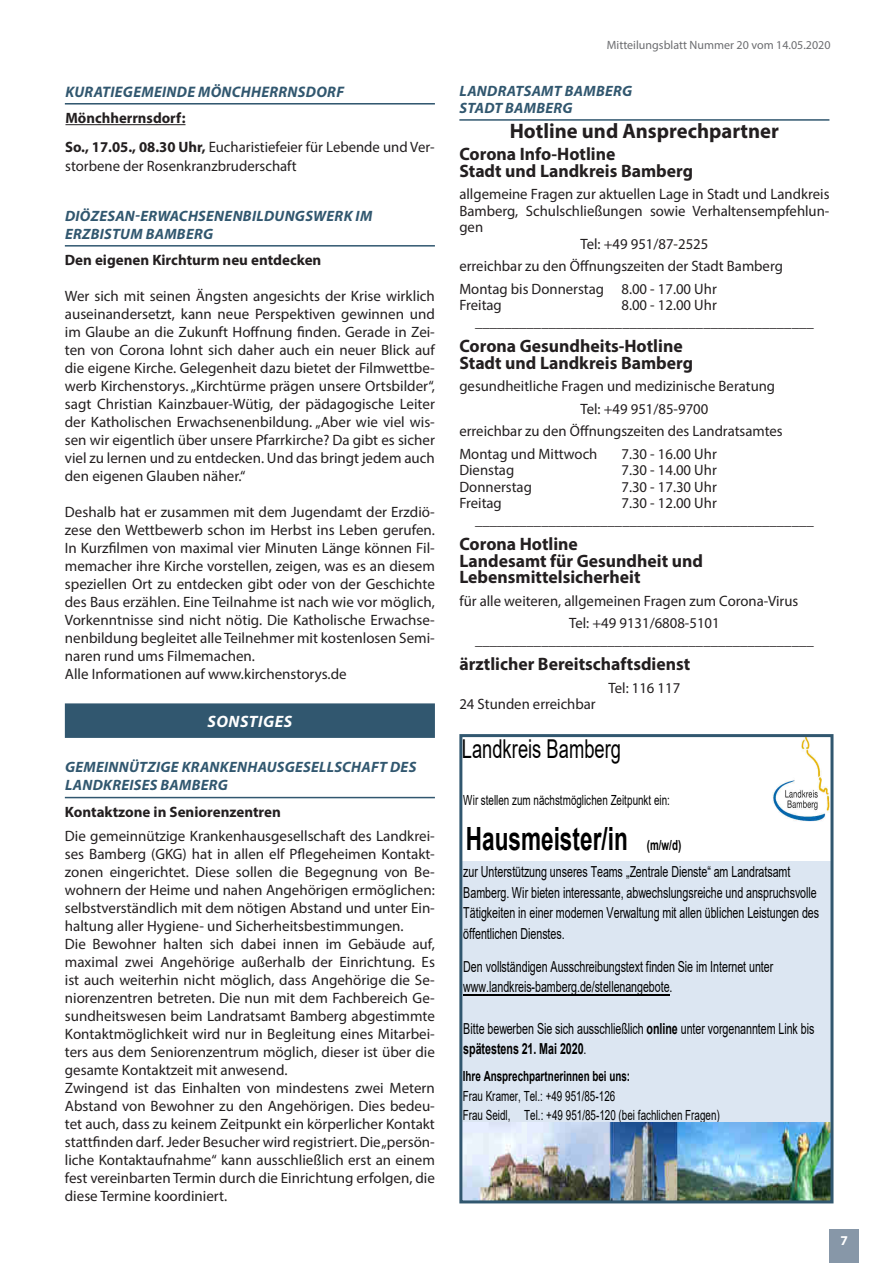
<style>
.page{position:relative;width:872px;height:1263px;background:#fff}
.page>*{position:absolute;margin:0;border:0;box-sizing:border-box;transform-origin:0 0}
.t1{font:700 31.95px "Arial";color:#000;scale:.7 1}
.t2{font:25.95px "Arial";color:#000;scale:.7 1}
.Fließtext{font:700 21px "Myriad Pro";color:#231f20}
.Fließtext-2{font:700 18px "Myriad Pro";color:#231f20}
.Rubrik{font:italic 700 16.5px "Myriad Pro";letter-spacing:.03em;color:#fff}
.Überschrift_H1{font:italic 700 15.3px "Myriad Pro";letter-spacing:.02em;color:#31576f}
.t3{font:15.15px/20.5px "Arial";color:#000;scale:.7 1}
.Überschrift_H2{font:15px/18px "Myriad Pro";color:#231f20;text-align:justify}
.Fließtext-3{font:15px/16.5px "Myriad Pro";color:#231f20}
.Überschrift_H1-2{font:italic 700 15px/18px "Myriad Pro";letter-spacing:.02em;color:#31576f}
.Überschrift_H2-2{font:700 15px "Myriad Pro";color:#231f20}
.Fließtext-4{font:700 15px "Myriad Pro";color:#231f20}
.t4{font:13.95px/19.2px "Arial";color:#000;scale:.7 1}
.t5{font:700 13.95px "Arial";color:#000;scale:.7 1}
.t6{font:700 13.5px "Myriad Pro";color:#fff}
.t7{font:12px "Myriad Pro";color:#6c6d70}
.s1{font-weight:700}
</style>
<div class="page">
<hr style="left:65px;top:103px;width:370px;height:2px;background:#31576f">
<hr style="left:65px;top:124px;width:120px;height:1px;background:#231f20">
<hr style="left:65px;top:245px;width:370px;height:2px;background:#31576f">
<div style="left:65px;top:703px;width:370px;height:35px;background:#31576f"></div>
<hr style="left:459px;top:119px;width:370px;height:2px;background:#31576f">
<svg style="left:463px;top:738px;width:366px;height:461px;fill:#dce6f2"></svg>
<div style="left:459px;top:734px;width:374px;height:469px;border:3px solid #31576f"></div>
<hr style="left:65px;top:797px;width:370px;height:1px;background:#31576f">
<div style="left:829px;top:1229px;width:30px;height:34px;background:#8797a8"></div>
<p class="Überschrift_H1" style="left:65px;top:81px;width:280px">KURATIEGEMEINDE MÖNCHHERRNSDORF</p>
<p class="Fließtext-4" style="left:65px;top:108px;width:121px">Mönchherrnsdorf:</p>
<p class="Fließtext-3" style="left:65px;top:137px;width:371px;line-height:19.5px"><span class="s1">So., 17.05., 08.30 Uhr,</span> Eucharistiefeier für Lebende und Ver&shy;storbene der Rosenkranzbruderschaft</p>
<p class="Überschrift_H1-2" style="left:65px;top:206px;width:309px">DIÖZESAN-ERWACHSENENBILDUNGSWERK IM<br>ERZBISTUM BAMBERG</p>
<p class="Überschrift_H2-2" style="left:65px;top:250px;width:258px">Den eigenen Kirchturm neu entdecken</p>
<p class="Überschrift_H2" style="left:65px;top:287px;width:371px">Wer sich mit seinen Ängsten angesichts der Krise wirklich auseinandersetzt, kann neue Perspektiven gewinnen und im Glaube an die Zukunft Hoffnung finden. Gerade in Zei&shy;ten von Corona lohnt sich daher auch ein neuer Blick auf die eigene Kirche. Gelegenheit dazu bietet der Filmwettbe&shy;werb Kirchenstorys. „Kirchtürme prägen unsere Ortsbilder“, sagt Christian Kainzbauer-Wütig, der pädagogische Leiter der Katholischen Erwachsenenbildung. „Aber wie viel wis&shy;sen wir eigentlich über unsere Pfarrkirche? Da gibt es sicher viel zu lernen und zu entdecken. Und das bringt jedem auch den eigenen Glauben näher.“</p>
<p class="Überschrift_H2" style="left:65px;top:503px;width:371px">Deshalb hat er zusammen mit dem Jugendamt der Erzdiö&shy;zese den Wettbewerb schon im Herbst ins Leben gerufen.<br>In Kurzfilmen von maximal vier Minuten Länge können Fil&shy;memacher ihre Kirche vorstellen, zeigen, was es an diesem speziellen Ort zu entdecken gibt oder von der Geschichte des Baus erzählen. Eine Teilnahme ist nach wie vor möglich, Vorkenntnisse sind nicht nötig. Die Katholische Erwachse&shy;nenbildung begleitet alle Teilnehmer mit kostenlosen Semi&shy;naren rund ums Filmemachen.</p>
<p class="Überschrift_H2" style="left:65px;top:665px;width:283px">Alle Informationen auf www.kirchenstorys.de</p>
<p class="Rubrik" style="left:208px;top:710px;width:86px">SONSTIGES</p>
<p class="Überschrift_H1-2" style="left:65px;top:758px;width:353px">GEMEINNÜTZIGE KRANKENHAUSGESELLSCHAFT DES<br>LANDKREISES BAMBERG</p>
<p class="Überschrift_H2-2" style="left:65px;top:802px;width:217px">Kontaktzone in Seniorenzentren</p>
<p class="Überschrift_H2" style="left:65px;top:827px;width:371px">Die gemeinnützige Krankenhausgesellschaft des Landkrei&shy;ses Bamberg (GKG) hat in allen elf Pflegeheimen Kontakt&shy;zonen eingerichtet. Diese sollen die Begegnung von Be&shy;wohnern der Heime und nahen Angehörigen ermöglichen: selbstverständlich mit dem nötigen Abstand und unter Ein&shy;haltung aller Hygiene- und Sicherheitsbestimmungen.</p>
<p class="Überschrift_H2" style="left:65px;top:935px;width:371px">Die Bewohner halten sich dabei innen im Gebäude auf, maximal zwei Angehörige außerhalb der Einrichtung. Es ist auch weiterhin nicht möglich, dass Angehörige die Se&shy;niorenzentren betreten. Die nun mit dem Fachbereich Ge&shy;sundheitswesen beim Landratsamt Bamberg abgestimmte Kontaktmöglichkeit wird nur in Begleitung eines Mitarbei&shy;ters aus dem Seniorenzentrum möglich, dieser ist über die gesamte Kontaktzeit mit anwesend.</p>
<p class="Überschrift_H2" style="left:65px;top:1079px;width:371px">Zwingend ist das Einhalten von mindestens zwei Metern Abstand von Bewohner zu den Angehörigen. Dies bedeu&shy;tet auch, dass zu keinem Zeitpunkt ein körperlicher Kontakt stattfinden darf. Jeder Besucher wird registriert. Die „persön&shy;liche Kontaktaufnahme“ kann ausschließlich erst an einem fest vereinbarten Termin durch die Einrichtung erfolgen, die diese Termine koordiniert.</p>
<p class="t7" style="left:607px;top:38px;width:225px">Mitteilungsblatt Nummer 20 vom 14.05.2020</p>
<p class="Überschrift_H1-2" style="left:459px;top:83px;width:174px;line-height:16.5px">LANDRATSAMT BAMBERG<br>STADT BAMBERG</p>
<p class="Fließtext" style="left:510px;top:117px;width:271px">Hotline und Ansprechpartner</p>
<p class="Fließtext-2" style="left:459px;top:142px;width:157px">Corona Info-Hotline</p>
<p class="Fließtext-2" style="left:459px;top:159px;width:235px">Stadt und Landkreis Bamberg</p>
<p class="Fließtext-3" style="left:459px;top:186px;width:371px;text-align:justify">allgemeine Fragen zur aktuellen Lage in Stadt und Landkreis Bamberg, Schulschließungen sowie Verhaltensempfehlun&shy;gen</p>
<p class="Fließtext-3" style="left:580px;top:235px;width:129px">Tel: +49 951/87-2525</p>
<p class="Fließtext-3" style="left:459px;top:258px;width:325px">erreichbar zu den Öffnungszeiten der Stadt Bamberg</p>
<p class="Fließtext-3" style="left:459px;top:280px;width:259px">Montag bis Donnerstag 8.00 - 17.00 Uhr</p>
<p class="Fließtext-3" style="left:459px;top:297px;width:44px">Freitag</p>
<p class="Fließtext-3" style="left:621px;top:297px;width:97px">8.00 - 12.00 Uhr</p>
<p class="Fließtext-3" style="left:475px;top:313px;width:340px">______________________________________________</p>
<p class="Fließtext-2" style="left:459px;top:334px;width:225px">Corona Gesundheits-Hotline</p>
<p class="Fließtext-2" style="left:459px;top:351px;width:235px">Stadt und Landkreis Bamberg</p>
<p class="Fließtext-3" style="left:459px;top:378px;width:317px">gesundheitliche Fragen und medizinische Beratung</p>
<p class="Fließtext-3" style="left:580px;top:400px;width:129px">Tel: +49 951/85-9700</p>
<p class="Fließtext-3" style="left:459px;top:423px;width:325px">erreichbar zu den Öffnungszeiten des Landratsamtes</p>
<p class="Fließtext-3" style="left:459px;top:445px;width:140px">Montag und Mittwoch</p>
<p class="Fließtext-3" style="left:621px;top:445px;width:97px">7.30 - 16.00 Uhr</p>
<p class="Fließtext-3" style="left:459px;top:462px;width:56px">Dienstag</p>
<p class="Fließtext-3" style="left:621px;top:462px;width:97px">7.30 - 14.00 Uhr</p>
<p class="Fließtext-3" style="left:459px;top:478px;width:74px">Donnerstag</p>
<p class="Fließtext-3" style="left:621px;top:478px;width:97px">7.30 - 17.30 Uhr</p>
<p class="Fließtext-3" style="left:459px;top:495px;width:44px">Freitag</p>
<p class="Fließtext-3" style="left:621px;top:495px;width:97px">7.30 - 12.00 Uhr</p>
<p class="Fließtext-3" style="left:475px;top:511px;width:340px">______________________________________________</p>
<p class="Fließtext-2" style="left:459px;top:532px;width:120px">Corona Hotline</p>
<p class="Fließtext-2" style="left:459px;top:549px;width:245px">Landesamt für Gesundheit und</p>
<p class="Fließtext-2" style="left:459px;top:565px;width:183px">Lebensmittelsicherheit</p>
<p class="Fließtext-3" style="left:459px;top:592px;width:340px">für alle weiteren, allgemeinen Fragen zum Corona-Virus</p>
<p class="Fließtext-3" style="left:569px;top:615px;width:152px">Tel: +49 9131/6808-5101</p>
<p class="Fließtext-3" style="left:475px;top:631px;width:340px">______________________________________________</p>
<p class="Fließtext-2" style="left:459px;top:652px;width:232px">ärztlicher Bereitschaftsdienst</p>
<p class="Fließtext-3" style="left:608px;top:679px;width:73px">Tel: 116 117</p>
<p class="Fließtext-3" style="left:459px;top:696px;width:138px">24 Stunden erreichbar</p>
<p class="t2" style="left:462px;top:731px;width:229px">Landkreis Bamberg</p>
<p class="t4" style="left:463px;top:790px;width:297px">Wir stellen zum nächstmöglichen Zeitpunkt ein:</p>
<p class="t1" style="left:466px;top:816px;width:233px">Hausmeister/in</p>
<p class="t5" style="left:647px;top:835px;width:51px">(m/w/d)</p>
<p class="t3" style="left:463px;top:861px;width:510px">zur Unterstützung unseres Teams „Zentrale Dienste“ am Landratsamt Bamberg. Wir bieten interessante, abwechslungsreiche und anspruchsvolle Tätigkeiten in einer modernen Verwaltung mit allen üblichen Leistungen des öffentlichen Dienstes.</p>
<p class="t3" style="left:463px;top:956px;width:444px">Den vollständigen Ausschreibungstext finden Sie im Internet unter www.landkreis-bamberg.de/stellenangebote.</p>
<p class="t3" style="left:463px;top:1018px;width:503px">Bitte bewerben Sie sich ausschließlich <span class="s1">online</span> unter vorgenanntem Link bis <span class="s1">spätestens 21. Mai 2020</span>.</p>
<p class="t4" style="left:463px;top:1067px;width:368px"><span class="s1">Ihre Ansprechpartnerinnen bei uns:<br></span>Frau Kramer, Tel.: +49 951/85-126<br>Frau Seidl, Tel.: +49 951/85-120 (bei fachlichen Fragen)</p>
<p class="t6" style="left:840px;top:1231px;width:9px">7</p>
</div>
